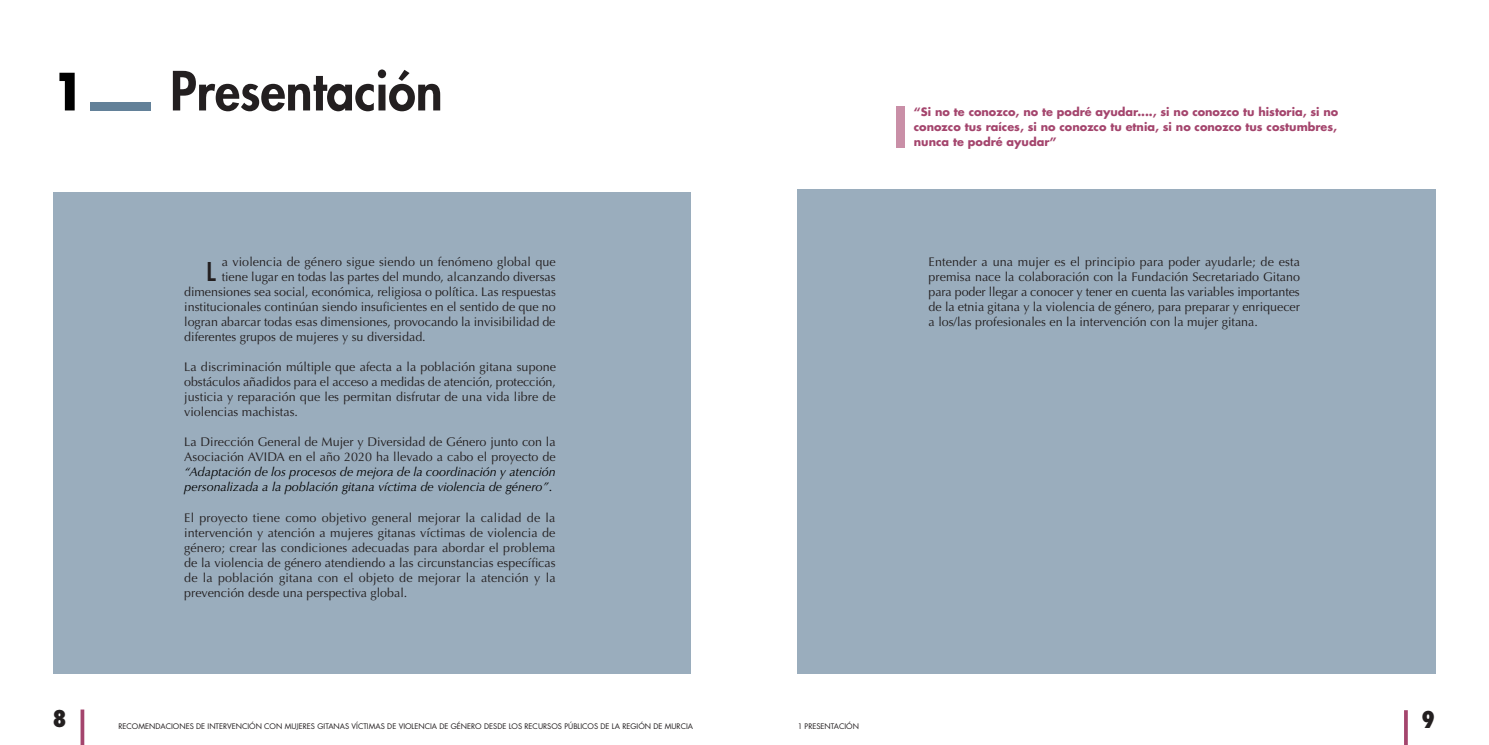
<style>
.page{position:relative;width:1489px;height:745px;background:#fff}
.page>*{position:absolute;margin:0;border:0;box-sizing:border-box;transform-origin:0 0}
.TEXTO{font:800 52.5px "Futura Std";color:#231f20;scale:.95 1}
.FRASE_DESTACADA{font:700 50px "Futura Std";color:#000}
.TEXTO-2{font:27.12px "Bebas Neue";color:#231f20}
.t1{font:800 condensed 22.5px "Futura Std";color:#231f20}
.TEXTO-3{font:12.5px/15px "Optima LT Std";color:#231f20;text-align:justify}
.TEXTO-4{font:italic 12.5px/15px "Optima LT Std";color:#000;text-align:justify}
.FRASE_DESTACADA-2{font:700 11.25px/15px "Futura Std";color:#a4456d;text-align:justify}
.t2{font:7.5px "Futura Std";color:#231f20}
.s1{font-style:normal;color:#231f20}
.s2{font-style:normal}
</style>
<div class="page">
<div style="left:53px;top:192px;width:637px;height:481px;background:#9aadbd"></div>
<div style="left:797px;top:190px;width:638px;height:483px;background:#9aadbd"></div>
<hr style="left:81px;top:709px;width:3px;height:35px;background:#a4456d">
<svg style="left:1404px;top:710px;width:3px;height:34px"></svg>
<div style="left:896px;top:107px;width:8px;height:41px;background:#c98fa7"></div>
<div style="left:90px;top:102px;width:61px;height:8px;background:#638199"></div>
<p class="FRASE_DESTACADA" style="left:51px;top:58px;width:36px">1</p>
<p class="TEXTO" style="left:170px;top:58px;width:288px">Presentación</p>
<p class="TEXTO-2" style="left:207px;top:256px;width:11px">L</p>
<p class="TEXTO-3" style="left:222px;top:254px;width:335px">a violencia de género sigue siendo un fenómeno global que</p>
<p class="TEXTO-3" style="left:222px;top:269px;width:335px">tiene lugar en todas las partes del mundo, alcanzando diversas</p>
<p class="TEXTO-3" style="left:184px;top:284px;width:373px">dimensiones sea social, económica, religiosa o política. Las respuestas</p>
<p class="TEXTO-3" style="left:184px;top:299px;width:373px">institucionales continúan siendo insuficientes en el sentido de que no</p>
<p class="TEXTO-3" style="left:184px;top:314px;width:373px">logran abarcar todas esas dimensiones, provocando la invisibilidad de</p>
<p class="TEXTO-3" style="left:184px;top:329px;width:243px">diferentes grupos de mujeres y su diversidad.</p>
<p class="TEXTO-3" style="left:184px;top:359px;width:373px">La discriminación múltiple que afecta a la población gitana supone obstáculos añadidos para el acceso a medidas de atención, protección, justicia y reparación que les permitan disfrutar de una vida libre de violencias machistas.</p>
<p class="TEXTO-4" style="left:184px;top:434px;width:373px"><span class="s1">La Dirección General de Mujer y Diversidad de Género junto con la Asociación AVIDA en el año 2020 ha llevado a cabo el proyecto de </span>“Adaptación de los procesos de mejora de la coordinación y atención personalizada a la población gitana víctima de violencia de género”<span class="s2">.</span></p>
<p class="TEXTO-3" style="left:184px;top:509px;width:373px">El proyecto tiene como objetivo general mejorar la calidad de la intervención y atención a mujeres gitanas víctimas de violencia de género; crear las condiciones adecuadas para abordar el problema de la violencia de género atendiendo a las circunstancias específicas de la población gitana con el objeto de mejorar la atención y la prevención desde una perspectiva global.</p>
<p class="FRASE_DESTACADA-2" style="left:913px;top:104px;width:426px">“Si no te conozco, no te podré ayudar...., si no conozco tu historia, si no conozco tus raíces, si no conozco tu etnia, si no conozco tus costumbres, nunca te podré ayudar”</p>
<p class="TEXTO-3" style="left:928px;top:254px;width:373px">Entender a una mujer es el principio para poder ayudarle; de esta premisa nace la colaboración con la Fundación Secretariado Gitano para poder llegar a conocer y tener en cuenta las variables importantes de la etnia gitana y la violencia de género, para preparar y enriquecer a los/las profesionales en la intervención con la mujer gitana.</p>
<p class="t1" style="left:53px;top:704px;width:15px">8</p>
<p class="t2" style="left:118px;top:720px;width:576px">RECOMENDACIONES DE INTERVENCIÓN CON MUJERES GITANAS VÍCTIMAS DE VIOLENCIA DE GÉNERO DESDE LOS RECURSOS PÚBLICOS DE LA REGIÓN DE MURCIA</p>
<p class="t2" style="left:797px;top:721px;width:63px">1 PRESENTACIÓN</p>
<p class="t1" style="left:1421px;top:704px;width:15px">9</p>
</div>
